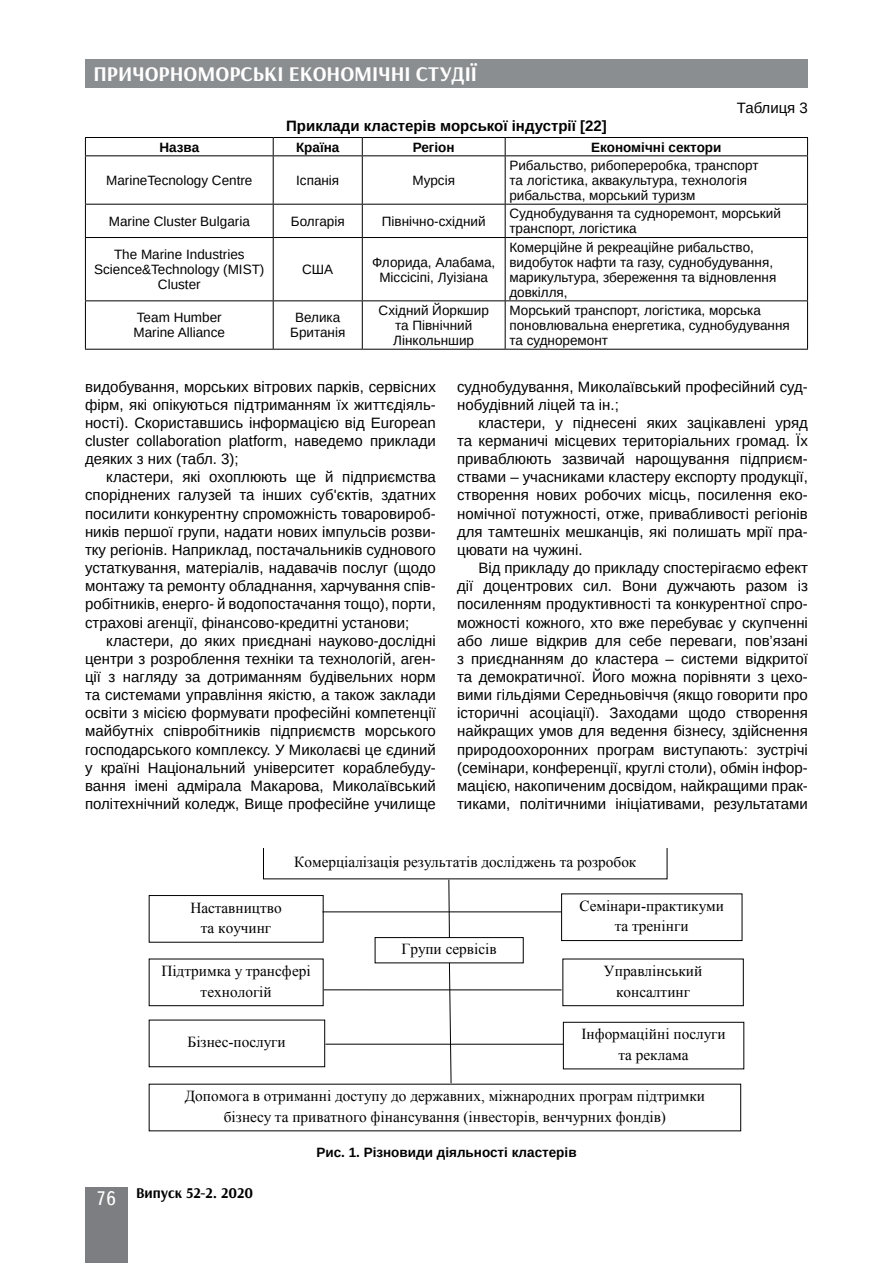
<style>
.page{position:relative;width:893px;height:1263px;background:#fff}
.page>*{position:absolute;margin:0;border:0;box-sizing:border-box;transform-origin:0 0}
.t1{font:700 21px "Arsenal";color:#fff}
.t2{font:15.3px/20.5px "Times New Roman";color:#000;text-align:center}
.t3{font:15px/18.1px "Arimo";color:#000;text-align:justify}
.t4{font:700 15px "Arimo";color:#000}
.t5{font:700 15px "Arsenal";color:#000}
.t6{font:13.5px/15px "Arimo";color:#000}
.t7{font:700 13.5px "Arimo";color:#000}
.s1{font-family:"Ukrainian Text";font-weight:400;font-size:19.5px;color:#fff}
</style>
<div class="page">
<div style="left:85px;top:59px;width:723px;height:29px;background:#8b8e90"></div>
<div style="left:85px;top:1186px;width:43px;height:76px;background:#7d7e81"></div>
<hr style="left:85px;top:137px;width:188px;height:1px;background:#000">
<hr style="left:273px;top:137px;width:89px;height:1px;background:#000">
<hr style="left:362px;top:137px;width:143px;height:1px;background:#000">
<hr style="left:505px;top:137px;width:303px;height:1px;background:#000">
<hr style="left:85px;top:155px;width:188px;height:1px;background:#000">
<hr style="left:273px;top:155px;width:89px;height:1px;background:#000">
<hr style="left:362px;top:155px;width:143px;height:1px;background:#000">
<hr style="left:505px;top:155px;width:303px;height:1px;background:#000">
<hr style="left:85px;top:204px;width:188px;height:1px;background:#000">
<hr style="left:273px;top:204px;width:89px;height:1px;background:#000">
<hr style="left:362px;top:204px;width:143px;height:1px;background:#000">
<hr style="left:505px;top:204px;width:303px;height:1px;background:#000">
<hr style="left:85px;top:237px;width:188px;height:1px;background:#000">
<hr style="left:273px;top:237px;width:89px;height:1px;background:#000">
<hr style="left:362px;top:237px;width:143px;height:1px;background:#000">
<hr style="left:505px;top:237px;width:303px;height:1px;background:#000">
<hr style="left:85px;top:300px;width:188px;height:1px;background:#000">
<hr style="left:273px;top:300px;width:89px;height:1px;background:#000">
<hr style="left:362px;top:300px;width:143px;height:1px;background:#000">
<hr style="left:505px;top:300px;width:303px;height:1px;background:#000">
<hr style="left:85px;top:349px;width:188px;height:1px;background:#000">
<hr style="left:273px;top:349px;width:89px;height:1px;background:#000">
<hr style="left:362px;top:349px;width:143px;height:1px;background:#000">
<hr style="left:505px;top:349px;width:303px;height:1px;background:#000">
<svg style="left:85px;top:138px;width:1px;height:17px"></svg>
<hr style="left:85px;top:156px;width:1px;height:48px;background:#000">
<hr style="left:85px;top:205px;width:1px;height:32px;background:#000">
<hr style="left:85px;top:238px;width:1px;height:62px;background:#000">
<hr style="left:85px;top:301px;width:1px;height:48px;background:#000">
<svg style="left:273px;top:138px;width:1px;height:17px"></svg>
<svg style="left:362px;top:138px;width:1px;height:17px"></svg>
<svg style="left:505px;top:138px;width:1px;height:17px"></svg>
<svg style="left:807px;top:138px;width:1px;height:17px"></svg>
<hr style="left:273px;top:156px;width:1px;height:48px;background:#000">
<hr style="left:362px;top:156px;width:1px;height:48px;background:#000">
<hr style="left:505px;top:156px;width:1px;height:48px;background:#000">
<hr style="left:807px;top:156px;width:1px;height:48px;background:#000">
<hr style="left:273px;top:205px;width:1px;height:32px;background:#000">
<hr style="left:362px;top:205px;width:1px;height:32px;background:#000">
<hr style="left:505px;top:205px;width:1px;height:32px;background:#000">
<hr style="left:807px;top:205px;width:1px;height:32px;background:#000">
<hr style="left:273px;top:238px;width:1px;height:62px;background:#000">
<hr style="left:362px;top:238px;width:1px;height:62px;background:#000">
<hr style="left:505px;top:238px;width:1px;height:62px;background:#000">
<hr style="left:807px;top:238px;width:1px;height:62px;background:#000">
<hr style="left:273px;top:301px;width:1px;height:48px;background:#000">
<hr style="left:362px;top:301px;width:1px;height:48px;background:#000">
<hr style="left:505px;top:301px;width:1px;height:48px;background:#000">
<hr style="left:807px;top:301px;width:1px;height:48px;background:#000">
<div style="left:149px;top:895px;width:175px;height:48px;border:1px solid #000"></div>
<img style="left:150px;top:896px;width:173px;height:46px">
<div style="left:149px;top:958px;width:175px;height:48px;border:1px solid #000"></div>
<img style="left:150px;top:959px;width:173px;height:46px">
<img style="left:375px;top:938px;width:148px;height:24px">
<div style="left:561px;top:893px;width:181px;height:48px;border:1px solid #000"></div>
<img style="left:562px;top:894px;width:180px;height:46px">
<div style="left:562px;top:958px;width:182px;height:48px;border:1px solid #000"></div>
<img style="left:563px;top:959px;width:180px;height:46px">
<svg style="left:263px;top:848px;width:404px;height:90px"></svg>
<hr style="left:322px;top:911px;width:240px;height:1px;background:#000">
<svg style="left:448px;top:962px;width:4px;height:122px"></svg>
<hr style="left:324px;top:989px;width:238px;height:1px;background:#000">
<div style="left:563px;top:1022px;width:181px;height:47px;border:1px solid #000"></div>
<img style="left:564px;top:1023px;width:179px;height:45px">
<hr style="left:325px;top:1044px;width:238px;height:1px;background:#000">
<h1 class="t1" style="left:94px;top:61px;width:385px">ПРИЧОРНОМОРСЬКІ ЕКОНОМІЧНІ СТУДІЇ</h1>
<p class="t4" style="left:286px;top:116px;width:322px">Приклади кластерів морської індустрії [22]</p>
<p class="t3" style="left:737px;top:99px;width:73px">Таблиця 3</p>
<p class="t7" style="left:159px;top:138px;width:41px">Назва</p>
<p class="t7" style="left:296px;top:138px;width:45px">Країна</p>
<p class="t7" style="left:413px;top:138px;width:43px">Регіон</p>
<p class="t7" style="left:591px;top:138px;width:132px">Економічні сектори</p>
<p class="t6" style="left:106px;top:173px;width:148px">MarineTecnology Centre</p>
<p class="t6" style="left:296px;top:173px;width:45px">Іспанія</p>
<p class="t6" style="left:412px;top:173px;width:44px">Мурсія</p>
<p class="t6" style="left:509px;top:158px;width:251px">Рибальство, рибопереробка, транспорт та логістика, аквакультура, технологія рибальства, морський туризм</p>
<p class="t6" style="left:109px;top:214px;width:143px">Marine Cluster Bulgaria</p>
<p class="t6" style="left:291px;top:214px;width:55px">Болгарія</p>
<p class="t6" style="left:382px;top:214px;width:105px">Північно-східний</p>
<p class="t6" style="left:509px;top:206px;width:273px">Суднобудування та судноремонт, морський транспорт, логістика</p>
<p class="t6" style="left:94px;top:247px;width:172px;text-align:center">The Marine Industries<br>Science&amp;Technology (MIST)<br>Cluster</p>
<p class="t6" style="left:509px;top:239px;width:268px">Комерційне й рекреаційне рибальство, видобуток нафти та газу, суднобудування, марикультура, збереження та відновлення довкілля,</p>
<p class="t6" style="left:302px;top:262px;width:33px">США</p>
<p class="t6" style="left:372px;top:254px;width:125px;text-align:center">Флорида, Алабама,<br>Міссісіпі, Луізіана</p>
<p class="t6" style="left:134px;top:310px;width:93px">Team Humber<br>Marine Alliance</p>
<p class="t6" style="left:290px;top:310px;width:57px;text-align:center">Велика<br>Британія</p>
<p class="t6" style="left:379px;top:303px;width:112px;text-align:center">Східний Йоркшир та Північний<br>Лінкольншир</p>
<p class="t6" style="left:509px;top:303px;width:282px">Морський транспорт, логістика, морська поновлювальна енергетика, суднобудування та судноремонт</p>
<p class="t3" style="left:85px;top:377px;width:352px">видобування, морських вітрових парків, сервісних фірм, які опікуються підтриманням їх життєдіяль&shy;ності). Скориставшись інформацією від European cluster collaboration platform, наведемо приклади деяких з них (табл. 3);</p>
<p class="t3" style="left:85px;top:468px;width:352px;text-indent:21px">кластери, які охоплюють ще й підприємства споріднених галузей та інших суб'єктів, здатних посилити конкурентну спроможність товаровироб&shy;ників першої групи, надати нових імпульсів розви&shy;тку регіонів. Наприклад, постачальників суднового устаткування, матеріалів, надавачів послуг (щодо монтажу та ремонту обладнання, харчування спів&shy;робітників, енерго- й водопостачання тощо), порти, страхові агенції, фінансово-кредитні установи;</p>
<p class="t3" style="left:85px;top:631px;width:352px;text-indent:21px">кластери, до яких приєднані науково-дослідні центри з розроблення техніки та технологій, аген&shy;ції з нагляду за дотриманням будівельних норм та системами управління якістю, а також заклади освіти з місією формувати професійні компетенції майбутніх співробітників підприємств морського господарського комплексу. У Миколаєві це єдиний у країні Національний університет кораблебуду&shy;вання імені адмірала Макарова, Миколаївський політехнічний коледж, Вище професійне училище</p>
<p class="t3" style="left:457px;top:377px;width:352px">суднобудування, Миколаївський професійний суд&shy;нобудівний ліцей та ін.;</p>
<p class="t3" style="left:457px;top:414px;width:352px;text-indent:21px">кластери, у піднесені яких зацікавлені уряд та керманичі місцевих територіальних громад. Їх приваблюють зазвичай нарощування підприєм&shy;ствами – учасниками кластеру експорту продукції, створення нових робочих місць, посилення еко&shy;номічної потужності, отже, привабливості регіонів для тамтешніх мешканців, які полишать мрії пра&shy;цювати на чужині.</p>
<p class="t3" style="left:457px;top:559px;width:352px;text-indent:21px">Від прикладу до прикладу спостерігаємо ефект дії доцентрових сил. Вони дужчають разом із посиленням продуктивності та конкурентної спро&shy;можності кожного, хто вже перебуває у скупченні або лише відкрив для себе переваги, пов’язані з приєднанням до кластера – системи відкритої та демократичної. Його можна порівняти з цехо&shy;вими гільдіями Середньовіччя (якщо говорити про історичні асоціації). Заходами щодо створення найкращих умов для ведення бізнесу, здійснення природоохоронних програм виступають: зустрічі (семінари, конференції, круглі столи), обмін інфор&shy;мацією, накопиченим досвідом, найкращими прак&shy;тиками, політичними ініціативами, результатами</p>
<p class="t2" style="left:294px;top:851px;width:344px">Комерціалізація результатів досліджень та розробок</p>
<p class="t2" style="left:190px;top:897px;width:93px">Наставництво та коучинг</p>
<p class="t2" style="left:161px;top:960px;width:151px">Підтримка у трансфері технологій</p>
<p class="t2" style="left:188px;top:1032px;width:100px">Бізнес-послуги</p>
<p class="t2" style="left:401px;top:939px;width:97px">Групи сервісів</p>
<p class="t2" style="left:579px;top:895px;width:146px">Семінари-практикуми та тренінги</p>
<p class="t2" style="left:604px;top:960px;width:100px">Управлінський консалтинг</p>
<p class="t2" style="left:582px;top:1023px;width:145px">Інформаційні послуги та реклама</p>
<p class="t2" style="left:185px;top:1085px;width:521px">Допомога в отриманні доступу до державних, міжнародних програм підтримки бізнесу та приватного фінансування (інвесторів, венчурних фондів)</p>
<p class="t5" style="left:96px;top:1183px;width:158px"><span class="s1">76</span> Випуск 52-2. 2020</p>
<p class="t7" style="left:316px;top:1143px;width:262px">Рис. 1. Різновиди діяльності кластерів</p>
</div>
